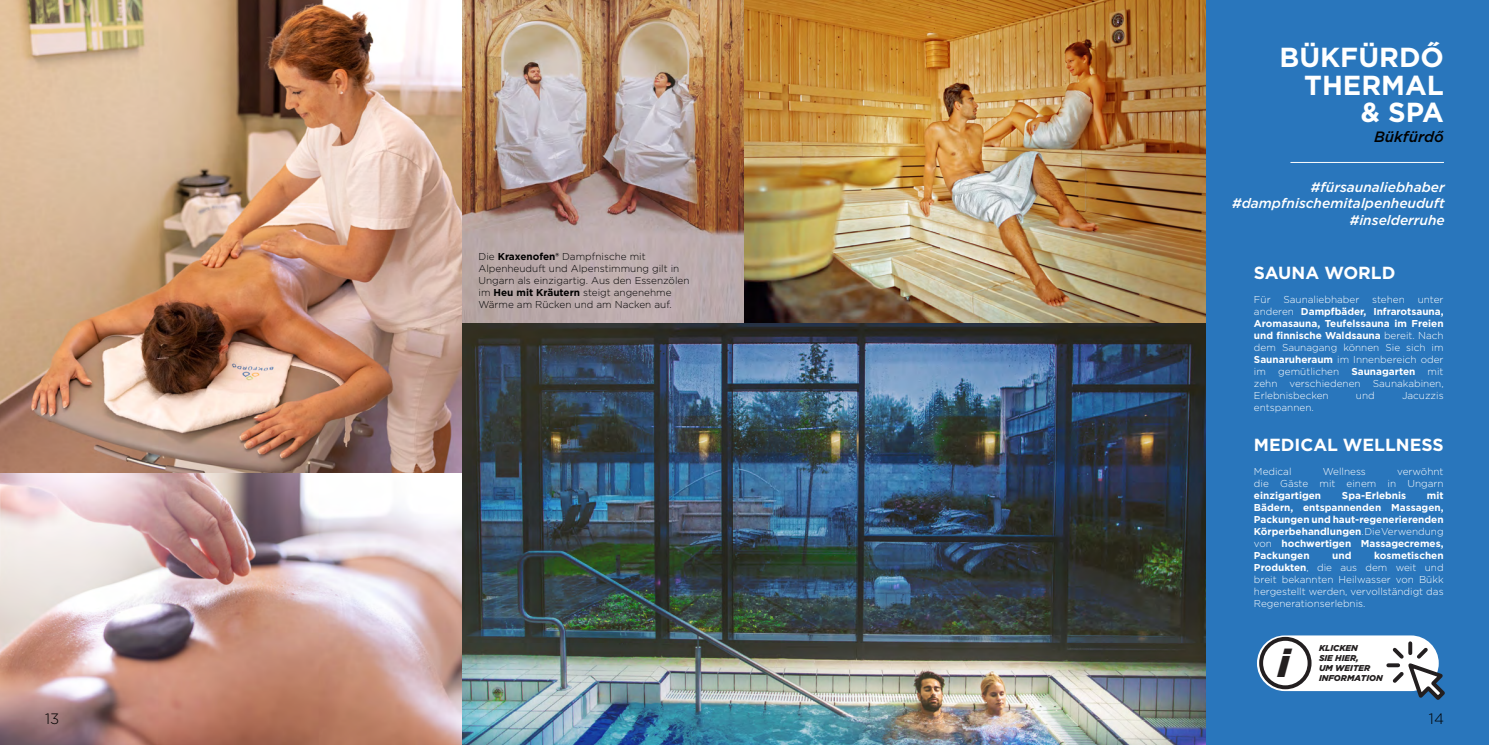
<style>
.page{position:relative;width:1489px;height:745px;background:#fff}
.page>*{position:absolute;margin:0;border:0;box-sizing:border-box;transform-origin:0 0}
.t1{font:italic 900 38.88px "Gotham";color:#231f20}
.t2{font:700 27.5px/27.5px "Gotham";color:#fff;text-align:right}
.t3{font:700 17.5px "Gotham";color:#fff}
.t4{font:italic 500 15px "Gotham";color:#000}
.t5{font:300 15px "Gotham";color:#000}
.t6{font:italic 500 13.75px/16.5px "Gotham";color:#fff;text-align:right}
.t7{font:300 10px/12px "Gotham";color:#fff;text-align:justify}
.t8{font:700 10px/12px "Gotham";color:#fff;text-align:justify}
.t9{font:300 10px/12px "Gotham";color:#000}
.t10{font:italic 900 8.5px/10.2px "Gotham";color:#231f20}
.s1{font-weight:700}
.s2{font-weight:300}
</style>
<div class="page">
<img style="left:0;top:0;width:462px;height:473px">
<img style="left:462px;top:0;width:282px;height:323px">
<img style="left:0;top:473px;width:462px;height:271px">
<div style="left:1205px;top:0;width:283px;height:744px;background:#2976bc"></div>
<hr style="left:1290px;top:162px;width:153px;height:1px;background:#fff">
<img style="left:744px;top:0;width:461px;height:323px">
<img style="left:462px;top:323px;width:743px;height:421px">
<div style="left:1256px;top:635px;width:182px;height:55px;background:#fff;border-radius:28px"></div>
<div style="left:1258px;top:636px;width:53px;height:52px;border:4px solid #231f20;border-radius:50%"></div>
<svg style="left:1388px;top:643px;width:56px;height:56px"></svg>
<p class="t9" style="left:478px;top:250px;width:212px">Die <span class="s1">Kraxenofen®</span> Dampfnische mit Alpenheuduft und Alpenstimmung gilt in Ungarn als einzigartig. Aus den Essenzölen im <span class="s1">Heu mit Kräutern</span> steigt angenehme Wärme am Rücken und am Nacken auf.</p>
<h2 class="t2" style="left:1279px;top:43px;width:166px">BÜKFÜRDŐ<br>THERMAL &amp; SPA</h2>
<h3 class="t4" style="left:1373px;top:127px;width:71px">Bükfürdő</h3>
<h3 class="t6" style="left:1232px;top:178px;width:214px">#fürsaunaliebhaber #dampfnischemitalpenheuduft #inselderruhe</h3>
<h3 class="t3" style="left:1253px;top:261px;width:143px">SAUNA WORLD</h3>
<p class="t7" style="left:1253px;top:293px;width:18px">Für</p>
<p class="t7" style="left:1283px;top:293px;width:77px">Saunaliebhaber</p>
<p class="t7" style="left:1371px;top:293px;width:34px">stehen</p>
<p class="t7" style="left:1253px;top:293px;width:191px;text-indent:164px">unter anderen <span class="s1">Dampfbäder, Infrarotsauna, Aromasauna, Teufelssauna im Freien und finnische Waldsauna</span> bereit. Nach dem Saunagang können Sie sich im <span class="s1">Saunaruheraum</span> im Innenbereich oder im gemütlichen <span class="s1">Saunagarten</span> mit zehn verschiedenen Saunakabinen, Erlebnisbecken</p>
<p class="t7" style="left:1355px;top:389px;width:20px">und</p>
<p class="t7" style="left:1401px;top:389px;width:43px">Jacuzzis</p>
<p class="t7" style="left:1253px;top:401px;width:61px">entspannen.</p>
<h3 class="t3" style="left:1253px;top:432px;width:191px">MEDICAL WELLNESS</h3>
<p class="t7" style="left:1253px;top:464px;width:39px">Medical</p>
<p class="t7" style="left:1322px;top:464px;width:44px">Wellness</p>
<p class="t7" style="left:1253px;top:464px;width:191px;text-align:right">verwöhnt<br>die Gäste mit einem in Ungarn</p>
<p class="t8" style="left:1253px;top:488px;width:69px">einzigartigen</p>
<p class="t8" style="left:1341px;top:488px;width:66px">Spa-Erlebnis</p>
<p class="t8" style="left:1253px;top:488px;width:191px;text-indent:173px">mit Bädern, entspannenden Massagen, Packungen und haut-regenerierenden Körperbehandlungen<span class="s2">. Die Verwendung von</span> hochwertigen Massagecremes, Packungen</p>
<p class="t7" style="left:1253px;top:548px;width:191px;text-indent:120px"><span class="s1">kosmetischen Produkten</span>, die aus dem weit und breit bekannten Heilwasser von Bükk hergestellt werden, vervollständigt das Regenerationserlebnis.</p>
<p class="t8" style="left:1332px;top:548px;width:21px">und</p>
<h1 class="t1" style="left:1277px;top:636px;width:13px">i</h1>
<p class="t10" style="left:1318px;top:642px;width:65px">KLICKEN<br>SIE HIER,<br>UM WEITER<br>INFORMATION</p>
<h3 class="t5" style="left:45px;top:709px;width:16px">13</h3>
<h3 class="t5" style="left:1428px;top:709px;width:16px">14</h3>
</div>
